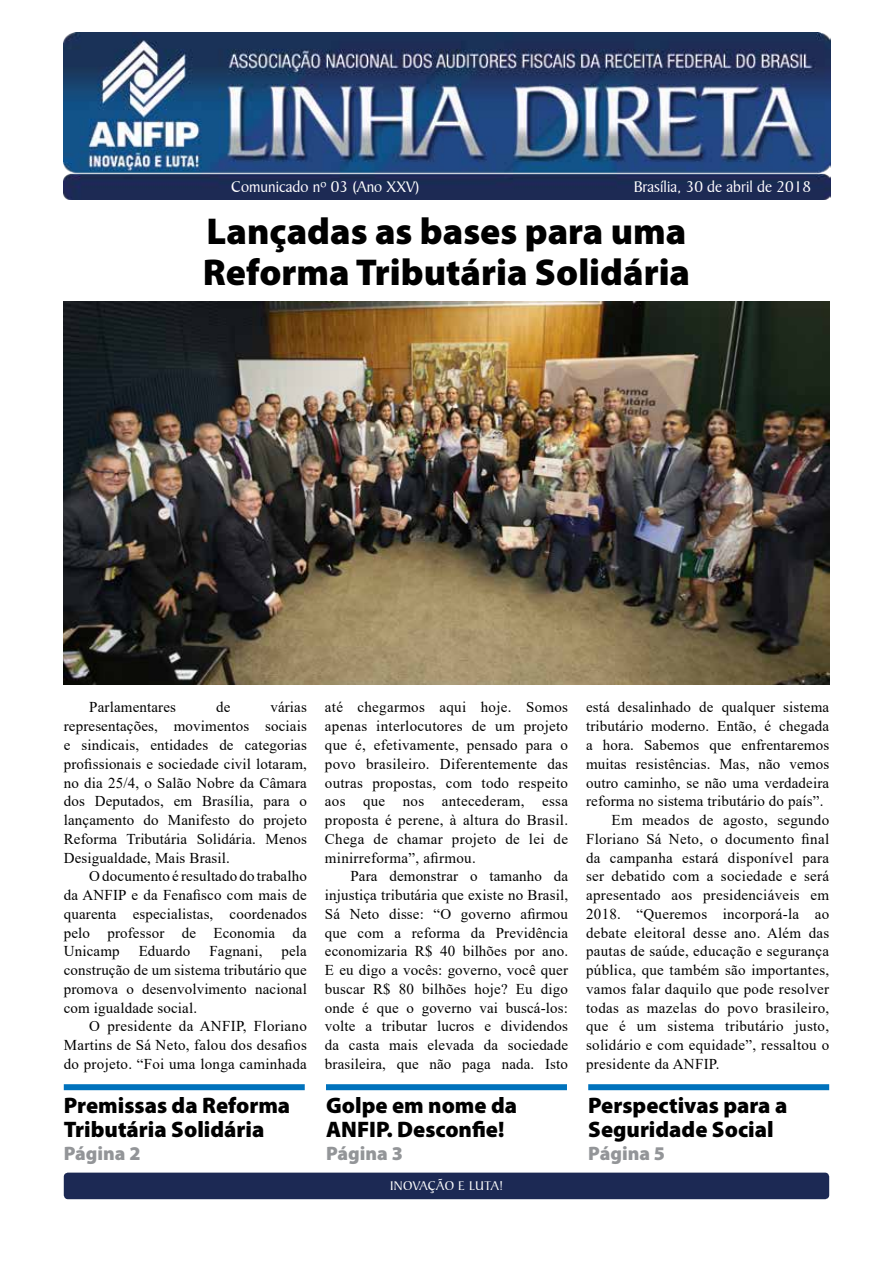
<style>
.page{position:relative;width:893px;height:1263px;background:#fff}
.page>*{position:absolute;margin:0;border:0;box-sizing:border-box;transform-origin:0 0}
.t1{font:900 37.5px/40.5px "Myriad Pro";color:#000}
.t2{font:900 22.5px/24px "Myriad Pro";color:#000}
.t3{font:900 19.5px "Myriad Pro";color:#939598}
.t4{font:16.5px "Baker Signet BT";color:#fff}
.t5{font:15px/18.8px "Times New Roman";letter-spacing:.02em;color:#000;text-align:justify}
.t6{font:13.5px "Baker Signet BT";letter-spacing:.025em;color:#fff}
</style>
<div class="page">
<div style="left:64px;top:1172px;width:765px;height:27px;background:#1c2954;border-radius:4px"></div>
<img style="left:64px;top:32px;width:767px;height:167px">
<div style="left:64px;top:1084px;width:241px;height:6px;background:#0072bc"></div>
<div style="left:326px;top:1084px;width:241px;height:6px;background:#0072bc"></div>
<div style="left:588px;top:1084px;width:241px;height:6px;background:#0072bc"></div>
<img style="left:64px;top:302px;width:765px;height:383px">
<p class="t4" style="left:231px;top:177px;width:190px">Comunicado nº 03 (Ano XXV)</p>
<p class="t4" style="left:634px;top:177px;width:179px">Brasília, 30 de abril de 2018</p>
<h1 class="t1" style="left:203px;top:212px;width:489px">Lançadas as bases para uma<br>Reforma Tributária Solidária</h1>
<p class="t5" style="left:64px;top:698px;width:245px;text-indent:207px">várias representações, movimentos sociais e sindicais, entidades de categorias profissionais e sociedade civil lotaram, no dia 25/4, o Salão Nobre da Câmara dos Deputados, em Brasília, para o lançamento do Manifesto do projeto Reforma Tributária Solidária. Menos Desigualdade, Mais Brasil.</p>
<p class="t5" style="left:64px;top:866px;width:245px;text-indent:26px">O documento é resultado do trabalho da ANFIP e da Fenafisco com mais de quarenta especialistas, coordenados pelo professor de Economia da Unicamp</p>
<p class="t5" style="left:89px;top:698px;width:88px">Parlamentares</p>
<p class="t5" style="left:216px;top:698px;width:16px">de</p>
<p class="t5" style="left:64px;top:941px;width:245px;text-indent:218px">pela construção de um sistema tributário que promova o desenvolvimento nacional com igualdade social.</p>
<p class="t5" style="left:64px;top:1016px;width:245px;text-indent:26px">O presidente da ANFIP, Floriano Martins de Sá Neto, falou dos desafios do projeto. “Foi uma longa caminhada</p>
<p class="t5" style="left:139px;top:941px;width:53px">Eduardo</p>
<p class="t5" style="left:209px;top:941px;width:55px">Fagnani,</p>
<h2 class="t2" style="left:64px;top:1093px;width:228px">Premissas da Reforma<br>Tributária Solidária</h2>
<h3 class="t3" style="left:64px;top:1142px;width:78px">Página 2</h3>
<p class="t5" style="left:325px;top:698px;width:245px">até chegarmos aqui hoje. Somos apenas interlocutores de um projeto que é, efetivamente, pensado para o povo brasileiro. Diferentemente das outras propostas, com todo respeito aos que nos antecederam, essa proposta é perene, à altura do Brasil.<br>Chega de chamar projeto de lei de minirreforma”, afirmou.</p>
<p class="t5" style="left:325px;top:866px;width:245px;text-indent:26px">Para demonstrar o tamanho da injustiça tributária que existe no Brasil, Sá Neto disse: “O governo afirmou que com a reforma da Previdência economizaria R$ 40 bilhões por ano.<br>E eu digo a vocês: governo, você quer buscar R$ 80 bilhões hoje? Eu digo onde é que o governo vai buscá-los: volte a tributar lucros e dividendos da casta mais elevada da sociedade brasileira, que não paga nada. Isto</p>
<h2 class="t2" style="left:326px;top:1093px;width:193px">Golpe em nome da<br>ANFIP. Desconfie!</h2>
<h3 class="t3" style="left:326px;top:1142px;width:78px">Página 3</h3>
<p class="t6" style="left:390px;top:1178px;width:114px">INOVAÇÃO E LUTA!</p>
<p class="t5" style="left:586px;top:698px;width:245px">está desalinhado de qualquer sistema</p>
<p class="t5" style="left:586px;top:716px;width:245px">tributário moderno. Então, é chegada</p>
<p class="t5" style="left:586px;top:735px;width:245px">a hora. Sabemos que enfrentaremos</p>
<p class="t5" style="left:586px;top:754px;width:245px">muitas resistências. Mas, não vemos</p>
<p class="t5" style="left:586px;top:773px;width:245px">outro caminho, se não uma verdadeira</p>
<p class="t5" style="left:586px;top:791px;width:239px">reforma no sistema tributário do país”.</p>
<p class="t5" style="left:612px;top:810px;width:219px">Em meados de agosto, segundo</p>
<p class="t5" style="left:586px;top:829px;width:245px">Floriano Sá Neto, o documento final</p>
<p class="t5" style="left:586px;top:848px;width:245px">da campanha estará disponível para</p>
<p class="t5" style="left:586px;top:866px;width:245px">ser debatido com a sociedade e será</p>
<p class="t5" style="left:586px;top:885px;width:245px">apresentado aos presidenciáveis em</p>
<p class="t5" style="left:586px;top:904px;width:245px">2018. “Queremos incorporá-la ao</p>
<p class="t5" style="left:586px;top:923px;width:245px">debate eleitoral desse ano. Além das</p>
<p class="t5" style="left:586px;top:941px;width:245px">pautas de saúde, educação e segurança</p>
<p class="t5" style="left:586px;top:960px;width:245px">pública, que também são importantes,</p>
<p class="t5" style="left:586px;top:979px;width:245px">vamos falar daquilo que pode resolver</p>
<p class="t5" style="left:586px;top:998px;width:245px">todas as mazelas do povo brasileiro,</p>
<p class="t5" style="left:586px;top:1016px;width:245px">que é um sistema tributário justo,</p>
<p class="t5" style="left:586px;top:1035px;width:245px">solidário e com equidade”, ressaltou o</p>
<p class="t5" style="left:586px;top:1054px;width:135px">presidente da ANFIP.</p>
<h2 class="t2" style="left:588px;top:1093px;width:201px">Perspectivas para a<br>Seguridade Social</h2>
<h3 class="t3" style="left:588px;top:1142px;width:78px">Página 5</h3>
</div>
